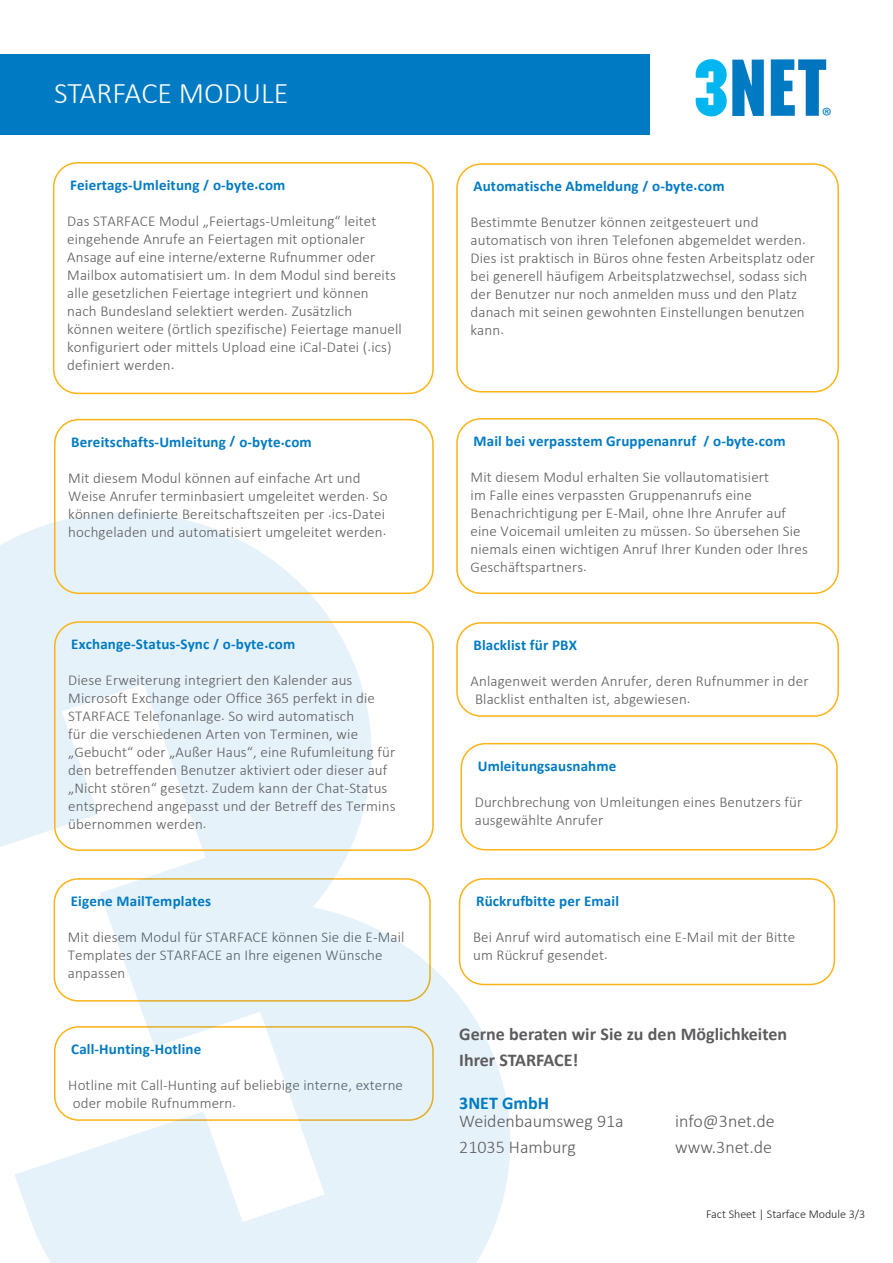
<style>
.page{position:relative;width:893px;height:1263px;background:#fff}
.page>*{position:absolute;margin:0;border:0;box-sizing:border-box;transform-origin:0 0}
.t1{font:300 30px "Calibri";color:#fff}
.t2{font:23.85px "Myriad Pro";color:#007bc3}
.t3{font:300 18px "Calibri";color:#5c5c5f}
.t4{font:700 18px/25.5px "Calibri";color:#5c5c5f}
.t5{font:700 18px "Calibri";color:#007bc3}
.t6{font:300 15px/18px "Calibri";letter-spacing:.01em;color:#5c5c5f}
.t7{font:700 15px "Calibri";letter-spacing:.01em;color:#007bc3}
.t8{font:300 12px "Calibri";color:#231f20}
</style>
<div class="page">
<svg style="left:695px;top:59px;width:69px;height:58px"></svg>
<svg style="left:771px;top:59px;width:55px;height:57px"></svg>
<div style="left:456px;top:622px;width:383px;height:95px;border:2px solid #fbb316;border-radius:24px"></div>
<div style="left:460px;top:743px;width:378px;height:107px;border:2px solid #fbb316;border-radius:24px"></div>
<div style="left:459px;top:878px;width:376px;height:107px;border:2px solid #fbb316;border-radius:24px"></div>
<div style="left:53px;top:162px;width:381px;height:232px;border:2px solid #fbb316;border-radius:24px"></div>
<div style="left:456px;top:163px;width:383px;height:229px;border:2px solid #fbb316;border-radius:24px"></div>
<svg style="left:0;top:512px;width:512px;height:751px;fill:#e6f2f9"></svg>
<div style="left:0;top:54px;width:649px;height:81px;background:#007bc3"></div>
<div style="left:54px;top:419px;width:380px;height:175px;border:2px solid #fbb316;border-radius:24px"></div>
<div style="left:456px;top:418px;width:383px;height:176px;border:2px solid #fbb316;border-radius:24px"></div>
<div style="left:54px;top:621px;width:380px;height:230px;border:2px solid #fbb316;border-radius:24px"></div>
<p class="t1" style="left:54px;top:75px;width:236px">STARFACE MODULE</p>
<p class="t7" style="left:70px;top:174px;width:217px">Feiertags-Umleitung / o-byte.com</p>
<p class="t6" style="left:67px;top:212px;width:336px">Das STARFACE Modul „Feiertags-Umleitung“ leitet eingehende Anrufe an Feiertagen mit optionaler Ansage auf eine interne/externe Rufnummer oder Mailbox automatisiert um. In dem Modul sind bereits alle gesetzlichen Feiertage integriert und können nach Bundesland selektiert werden. Zusätzlich können weitere (örtlich spezifische) Feiertage manuell konfiguriert oder mittels Upload eine iCal-Datei (.ics) definiert werden.</p>
<p class="t7" style="left:71px;top:431px;width:242px">Bereitschafts-Umleitung / o-byte.com</p>
<p class="t6" style="left:68px;top:468px;width:321px">Mit diesem Modul können auf einfache Art und Weise Anrufer terminbasiert umgeleitet werden. So können definierte Bereitschaftszeiten per .ics-Datei hochgeladen und automatisiert umgeleitet werden.</p>
<p class="t7" style="left:71px;top:633px;width:226px">Exchange-Status-Sync / o-byte.com</p>
<p class="t6" style="left:68px;top:671px;width:329px">Diese Erweiterung integriert den Kalender aus Microsoft Exchange oder Office 365 perfekt in die STARFACE Telefonanlage. So wird automatisch<br>für die verschiedenen Arten von Terminen, wie „Gebucht“ oder „Außer Haus“, eine Rufumleitung für den betreffenden Benutzer aktiviert oder dieser auf „Nicht stören“ gesetzt. Zudem kann der Chat-Status entsprechend angepasst und der Betreff des Termins übernommen werden.</p>
<p class="t7" style="left:71px;top:890px;width:142px">Eigene MailTemplates</p>
<p class="t6" style="left:68px;top:928px;width:338px">Mit diesem Modul für STARFACE können Sie die E-Mail<br>Templates der STARFACE an Ihre eigenen Wünsche anpassen</p>
<p class="t7" style="left:71px;top:1038px;width:132px">Call-Hunting-Hotline</p>
<p class="t6" style="left:73px;top:1076px;width:332px;text-indent:-4px">Hotline mit Call-Hunting auf beliebige interne, externe oder mobile Rufnummern.</p>
<p class="t2" style="left:822px;top:101px;width:11px">®</p>
<p class="t7" style="left:473px;top:175px;width:253px">Automatische Abmeldung / o-byte.com</p>
<p class="t6" style="left:470px;top:213px;width:346px">Bestimmte Benutzer können zeitgesteuert und automatisch von ihren Telefonen abgemeldet werden.<br>Dies ist praktisch in Büros ohne festen Arbeitsplatz oder bei generell häufigem Arbeitsplatzwechsel, sodass sich der Benutzer nur noch anmelden muss und den Platz danach mit seinen gewohnten Einstellungen benutzen kann.</p>
<p class="t7" style="left:473px;top:430px;width:314px">Mail bei verpasstem Gruppenanruf / o-byte.com</p>
<p class="t6" style="left:470px;top:468px;width:339px">Mit diesem Modul erhalten Sie vollautomatisiert<br>im Falle eines verpassten Gruppenanrufs eine Benachrichtigung per E-Mail, ohne Ihre Anrufer auf eine Voicemail umleiten zu müssen. So übersehen Sie niemals einen wichtigen Anruf Ihrer Kunden oder Ihres Geschäftspartners.</p>
<p class="t7" style="left:473px;top:634px;width:105px">Blacklist für PBX</p>
<p class="t6" style="left:475px;top:672px;width:335px;text-indent:-4px">Anlagenweit werden Anrufer, deren Rufnummer in der<br>Blacklist enthalten ist, abgewiesen.</p>
<p class="t7" style="left:478px;top:755px;width:140px">Umleitungsausnahme</p>
<p class="t6" style="left:475px;top:792px;width:329px">Durchbrechung von Umleitungen eines Benutzers für ausgewählte Anrufer</p>
<p class="t7" style="left:476px;top:890px;width:144px">Rückrufbitte per Email</p>
<p class="t6" style="left:473px;top:928px;width:324px">Bei Anruf wird automatisch eine E-Mail mit der Bitte um Rückruf gesendet.</p>
<p class="t4" style="left:459px;top:1021px;width:329px">Gerne beraten wir Sie zu den Möglichkeiten<br>Ihrer STARFACE!</p>
<p class="t5" style="left:459px;top:1091px;width:91px">3NET GmbH</p>
<p class="t3" style="left:459px;top:1110px;width:166px">Weidenbaumsweg 91a</p>
<p class="t3" style="left:675px;top:1110px;width:101px">info@3net.de</p>
<p class="t3" style="left:459px;top:1136px;width:118px">21035 Hamburg</p>
<p class="t3" style="left:675px;top:1136px;width:98px">www.3net.de</p>
<p class="t8" style="left:706px;top:1207px;width:161px">Fact Sheet | Starface Module 3/3</p>
</div>
